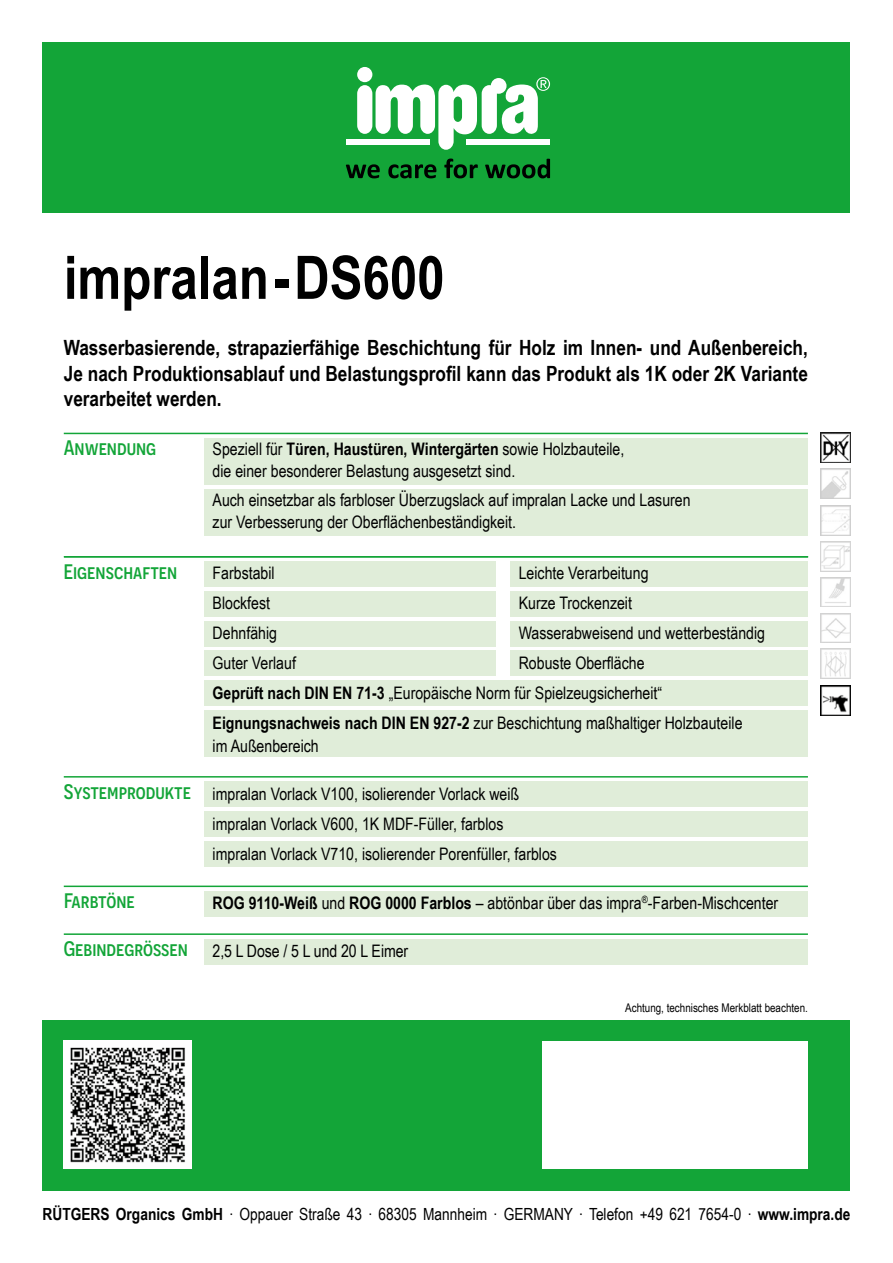
<style>
.page{position:relative;width:893px;height:1263px;background:#fff}
.page>*{position:absolute;margin:0;border:0;box-sizing:border-box;transform-origin:0 0}
.t1{font:700 60px "Arial Narrow";color:#000}
.t2{font:700 21px/25.2px "Arial Narrow";color:#000;text-align:justify}
.t3{font:500 21px "Novecentosansnarrow";color:#13a538}
.t4{font:17.25px/30px "Arial Narrow";color:#000}
.t5{font:16.8px "Arial Narrow";color:#000}
.t6{font:12px "Arial Narrow";color:#000}
.s1{font-weight:700}
</style>
<div class="page">
<div style="left:43px;top:1020px;width:807px;height:171px;background:#13a538"></div>
<img style="left:64px;top:1041px;width:127px;height:127px">
<div style="left:543px;top:1041px;width:265px;height:127px;background:#fff"></div>
<div style="left:43px;top:43px;width:807px;height:170px;background:#13a538"></div>
<svg style="left:346px;top:159px;width:204px;height:19px"></svg>
<div style="left:357px;top:67px;width:15px;height:15px;background:#fff;border-radius:50%"></div>
<svg style="left:357px;top:77px;width:193px;height:73px"></svg>
<div style="left:467px;top:139px;width:83px;height:6px;background:#fff"></div>
<div style="left:346px;top:139px;width:83px;height:6px;background:#fff"></div>
<hr style="left:64px;top:885px;width:744px;height:2px;background:#13a538">
<hr style="left:64px;top:933px;width:744px;height:2px;background:#13a538">
<div style="left:204px;top:891px;width:604px;height:25px;background:#e0edd9"></div>
<div style="left:204px;top:939px;width:604px;height:25px;background:#e0edd9"></div>
<div style="left:204px;top:710px;width:604px;height:47px;background:#e0edd9"></div>
<div style="left:204px;top:781px;width:604px;height:26px;background:#e0edd9"></div>
<div style="left:204px;top:811px;width:604px;height:26px;background:#e0edd9"></div>
<div style="left:204px;top:841px;width:604px;height:25px;background:#e0edd9"></div>
<div style="left:204px;top:489px;width:604px;height:47px;background:#e0edd9"></div>
<hr style="left:64px;top:433px;width:744px;height:1px;background:#13a538">
<div style="left:204px;top:438px;width:604px;height:47px;background:#e0edd9"></div>
<img style="left:821px;top:613px;width:29px;height:30px">
<img style="left:821px;top:541px;width:29px;height:30px">
<img style="left:821px;top:649px;width:29px;height:29px">
<img style="left:821px;top:686px;width:29px;height:29px">
<img style="left:821px;top:577px;width:29px;height:30px">
<img style="left:821px;top:469px;width:29px;height:30px">
<img style="left:821px;top:433px;width:29px;height:29px">
<img style="left:821px;top:505px;width:29px;height:30px">
<hr style="left:64px;top:556px;width:744px;height:1px;background:#13a538">
<hr style="left:64px;top:776px;width:744px;height:1px;background:#13a538">
<div style="left:510px;top:651px;width:298px;height:25px;background:#e0edd9"></div>
<div style="left:204px;top:651px;width:291px;height:25px;background:#e0edd9"></div>
<div style="left:510px;top:561px;width:298px;height:26px;background:#e0edd9"></div>
<div style="left:510px;top:591px;width:298px;height:26px;background:#e0edd9"></div>
<div style="left:510px;top:621px;width:298px;height:25px;background:#e0edd9"></div>
<div style="left:204px;top:561px;width:291px;height:26px;background:#e0edd9"></div>
<div style="left:204px;top:591px;width:291px;height:26px;background:#e0edd9"></div>
<div style="left:204px;top:621px;width:291px;height:25px;background:#e0edd9"></div>
<div style="left:204px;top:680px;width:604px;height:26px;background:#e0edd9"></div>
<h1 class="t1" style="left:64px;top:232px;width:382px">impralan-DS600</h1>
<p class="t2" style="left:64px;top:334px;width:746px">Wasserbasierende, strapazierfähige Beschichtung für Holz im Innen- und Außenbereich, Je nach Produktionsablauf und Belastungsprofil kann das Produkt als 1K oder 2K Variante verarbeitet werden.</p>
<p class="t4" style="left:213px;top:437px;width:413px;line-height:22.5px">Speziell für <span class="s1">Türen, Haustüren, Wintergärten</span> sowie Holzbauteile, die einer besonderer Belastung ausgesetzt sind.</p>
<p class="t4" style="left:213px;top:488px;width:480px;line-height:22.5px">Auch einsetzbar als farbloser Überzugslack auf impralan Lacke und Lasuren zur Verbesserung der Oberflächenbeständigkeit.</p>
<p class="t4" style="left:213px;top:558px;width:64px">Farbstabil</p>
<p class="t4" style="left:519px;top:558px;width:131px">Leichte Verarbeitung</p>
<p class="t4" style="left:213px;top:588px;width:59px">Blockfest</p>
<p class="t4" style="left:519px;top:588px;width:115px">Kurze Trockenzeit</p>
<p class="t4" style="left:213px;top:618px;width:66px">Dehnfähig</p>
<p class="t4" style="left:519px;top:618px;width:248px">Wasserabweisend und wetterbeständig</p>
<p class="t4" style="left:213px;top:648px;width:85px">Guter Verlauf</p>
<p class="t3" style="left:64px;top:436px;width:94px">Anwendung</p>
<p class="t3" style="left:64px;top:559px;width:115px">Eigenschaften</p>
<p class="t4" style="left:213px;top:648px;width:531px;text-indent:306px">Robuste Oberfläche<br><span class="s1">Geprüft nach DIN EN 71-3</span> „Europäische Norm für Spielzeugsicherheit“<br><span class="s1">Eignungsnachweis nach DIN EN 927-2</span> zur Beschichtung maßhaltiger Holzbauteile</p>
<p class="t4" style="left:213px;top:730px;width:108px">im Außenbereich</p>
<p class="t4" style="left:213px;top:778px;width:346px">impralan Vorlack V100, isolierender Vorlack weiß impralan Vorlack V600, 1K MDF-Füller, farblos impralan Vorlack V710, isolierender Porenfüller, farblos</p>
<p class="t4" style="left:213px;top:887px;width:567px"><span class="s1">ROG 9110-Weiß</span> und <span class="s1">ROG 0000 Farblos</span> – abtönbar über das impra<sup>®</sup>-Farben-Mischcenter</p>
<p class="t4" style="left:213px;top:935px;width:197px">2,5 L Dose / 5 L und 20 L Eimer</p>
<p class="t3" style="left:64px;top:779px;width:129px">Systemprodukte</p>
<p class="t3" style="left:64px;top:888px;width:72px">Farbtöne</p>
<p class="t3" style="left:64px;top:936px;width:126px">Gebindegrössen</p>
<p class="t6" style="left:625px;top:999px;width:184px">Achtung, technisches Merkblatt beachten.</p>
<p class="t5" style="left:43px;top:1202px;width:809px"><span class="s1">RÜTGERS Organics GmbH</span> ∙ Oppauer Straße 43 ∙ 68305 Mannheim ∙ GERMANY ∙ Telefon +49 621 7654-0 ∙ <span class="s1">www.impra.de</span></p>
</div>
